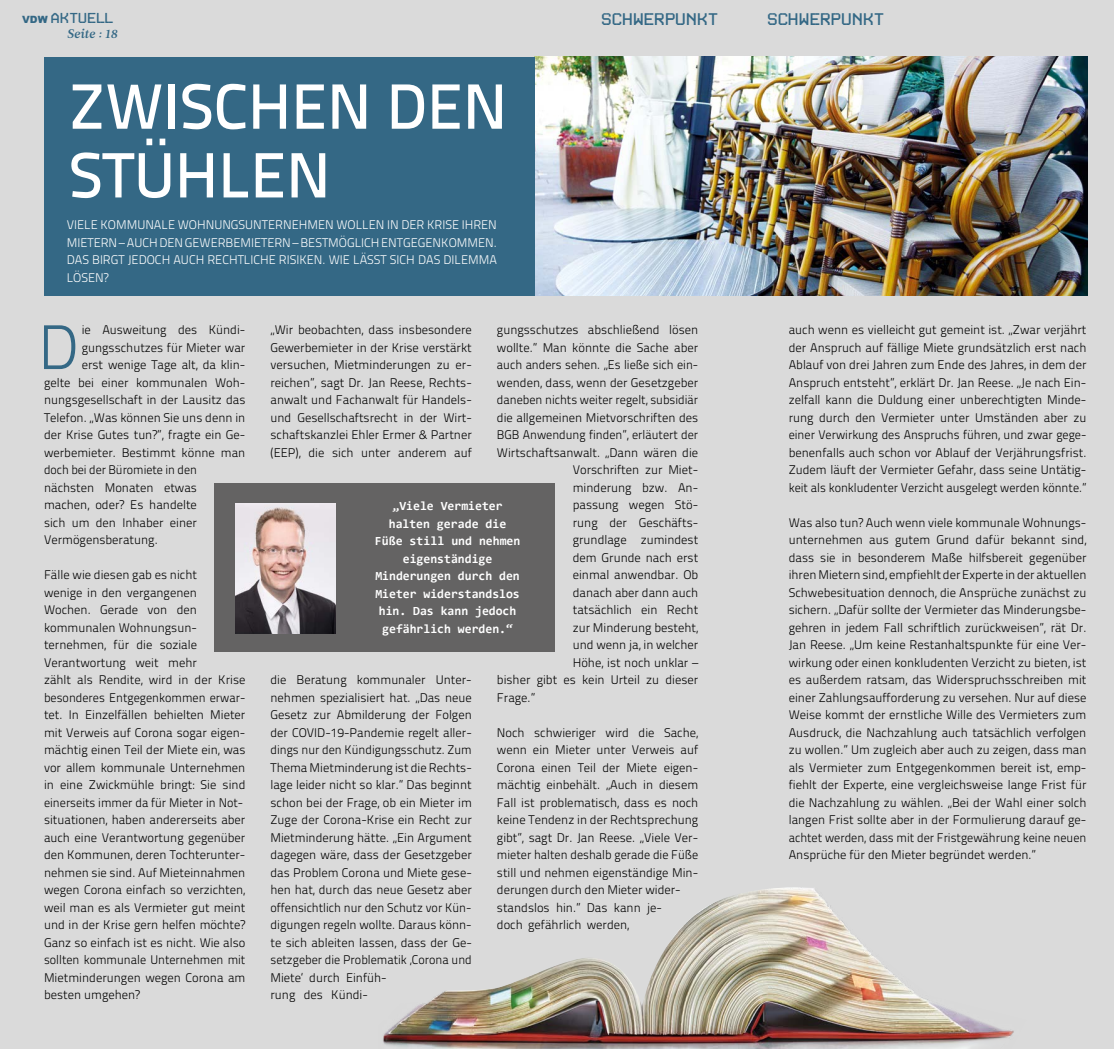
<style>
.page{position:relative;width:1114px;height:1049px;background:#fff}
.page>*{position:absolute;margin:0;border:0;box-sizing:border-box;transform-origin:0 0}
.t1{font:63.75px/68.8px "Titillium Text 22 L 600 wt";color:#fff}
.t2{font:62.75px "Titillium Text 22 L 250 wt";color:#346885}
.t3{font:17.5px "SERIESB";color:#346885}
.t4{font:15px "SERIESB";color:#346885}
.t5{font:12.5px/17.5px "Titillium Text 22 L 250 wt";color:#000}
.t6{font:12.5px/17.5px "Titillium Text 22 L 250 wt";color:#fff;text-align:justify}
.t7{font:700 12.5px/17.5px "Consolas";color:#fff;text-align:center}
.t8{font:12.5px "Titillium Text 22 L 250 wt";color:#000;scale:.96 1}
.t9{font:12.5px "Leitura News Italic 3";color:#346885}
.s1{font-family:"Arial";font-weight:900;font-size:10px}
</style>
<div class="page">
<div style="left:0;top:0;width:1113px;height:1049px;background:#dadada"></div>
<div style="left:215px;top:483px;width:340px;height:168px;background:#646363"></div>
<img style="left:236px;top:503px;width:99px;height:130px">
<img style="left:534px;top:57px;width:553px;height:238px">
<div style="left:44px;top:57px;width:490px;height:238px;background:#346885"></div>
<img style="left:383px;top:887px;width:631px;height:162px">
<p class="t4" style="left:22px;top:11px;width:93px"><span class="s1">VDW</span> AKTUELL</p>
<p class="t9" style="left:67px;top:27px;width:52px">Seite : 18</p>
<h1 class="t1" style="left:69px;top:68px;width:440px">ZWISCHEN DEN<br>STÜHLEN</h1>
<p class="t6" style="left:67px;top:216px;width:431px">VIELE KOMMUNALE WOHNUNGSUNTERNEHMEN WOLLEN IN DER KRISE IHREN MIETERN – AUCH DEN GEWERBEMIETERN – BESTMÖGLICH ENTGEGENKOMMEN.<br>DAS BIRGT JEDOCH AUCH RECHTLICHE RISIKEN. WIE LÄSST SICH DAS DILEMMA LÖSEN?</p>
<h3 class="t3" style="left:602px;top:11px;width:118px">SCHWERPUNKT</h3>
<h3 class="t3" style="left:768px;top:11px;width:118px">SCHWERPUNKT</h3>
<h2 class="t2" style="left:38px;top:301px;width:42px">D</h2>
<p class="t5" style="left:82px;top:320px;width:165px">ie Ausweitung des Kündi-</p>
<p class="t5" style="left:82px;top:338px;width:165px">gungsschutzes für Mieter war</p>
<p class="t5" style="left:82px;top:355px;width:165px">erst wenige Tage alt, da klin-</p>
<p class="t5" style="left:44px;top:373px;width:203px">gelte bei einer kommunalen Woh-</p>
<p class="t5" style="left:44px;top:390px;width:203px">nungsgesellschaft in der Lausitz das</p>
<p class="t5" style="left:44px;top:408px;width:203px">Telefon. „Was können Sie uns denn in</p>
<p class="t5" style="left:44px;top:425px;width:203px">der Krise Gutes tun?”, fragte ein Ge-</p>
<p class="t5" style="left:44px;top:443px;width:203px">werbemieter. Bestimmt könne man</p>
<p class="t8" style="left:44px;top:460px;width:161px">doch bei der Büromiete in den</p>
<p class="t5" style="left:44px;top:478px;width:154px">nächsten Monaten etwas</p>
<p class="t5" style="left:44px;top:495px;width:154px">machen, oder? Es handelte</p>
<p class="t5" style="left:44px;top:513px;width:154px">sich um den Inhaber einer</p>
<p class="t5" style="left:44px;top:530px;width:115px">Vermögensberatung.</p>
<p class="t5" style="left:44px;top:565px;width:203px">Fälle wie diesen gab es nicht<br>wenige in den vergangenen<br>Wochen. Gerade von den kommunalen Wohnungsun&shy;ternehmen, für die soziale<br>Verantwortung weit mehr<br>zählt als Rendite, wird in der Krise besonderes Entgegenkommen erwar&shy;tet. In Einzelfällen behielten Mieter mit Verweis auf Corona sogar eigen&shy;mächtig einen Teil der Miete ein, was vor allem kommunale Unternehmen in eine Zwickmühle bringt: Sie sind einerseits immer da für Mieter in Not&shy;situationen, haben andererseits aber auch eine Verantwortung gegenüber den Kommunen, deren Tochterunter&shy;nehmen sie sind. Auf Mieteinnahmen wegen Corona einfach so verzichten, weil man es als Vermieter gut meint und in der Krise gern helfen möchte?<br>Ganz so einfach ist es nicht. Wie also sollten kommunale Unternehmen mit<br>Mietminderungen wegen Corona am besten umgehen?</p>
<p class="t5" style="left:270px;top:320px;width:203px;text-align:justify">„Wir beobachten, dass insbesondere Gewerbemieter in der Krise verstärkt versuchen, Mietminderungen zu er&shy;reichen”, sagt Dr. Jan Reese, Rechts&shy;anwalt und Fachanwalt für Handels&shy;und Gesellschaftsrecht in der Wirt&shy;schaftskanzlei Ehler Ermer &amp; Partner (EEP), die sich unter anderem auf</p>
<p class="t5" style="left:497px;top:320px;width:203px">gungsschutzes abschließend lösen</p>
<p class="t5" style="left:497px;top:338px;width:203px">wollte.” Man könnte die Sache aber</p>
<p class="t5" style="left:497px;top:355px;width:203px">auch anders sehen. „Es ließe sich ein-</p>
<p class="t5" style="left:497px;top:373px;width:203px">wenden, dass, wenn der Gesetzgeber</p>
<p class="t5" style="left:497px;top:390px;width:203px">daneben nichts weiter regelt, subsidiär</p>
<p class="t5" style="left:497px;top:408px;width:203px">die allgemeinen Mietvorschriften des</p>
<p class="t5" style="left:497px;top:425px;width:203px">BGB Anwendung finden”, erläutert der</p>
<p class="t5" style="left:497px;top:443px;width:203px">Wirtschaftsanwalt. „Dann wären die</p>
<p class="t5" style="left:572px;top:460px;width:127px">Vorschriften zur Miet-</p>
<p class="t5" style="left:572px;top:478px;width:127px">minderung bzw. An-</p>
<p class="t5" style="left:572px;top:495px;width:127px">passung wegen Stö-</p>
<p class="t5" style="left:572px;top:513px;width:127px">rung der Geschäfts-</p>
<p class="t5" style="left:572px;top:530px;width:127px">grundlage zumindest</p>
<p class="t5" style="left:572px;top:548px;width:127px">dem Grunde nach erst</p>
<p class="t5" style="left:572px;top:565px;width:127px">einmal anwendbar. Ob</p>
<p class="t5" style="left:572px;top:583px;width:127px">danach aber dann auch</p>
<p class="t5" style="left:572px;top:600px;width:127px">tatsächlich ein Recht</p>
<p class="t5" style="left:572px;top:618px;width:127px">zur Minderung besteht,</p>
<p class="t5" style="left:572px;top:635px;width:127px">und wenn ja, in welcher</p>
<p class="t5" style="left:572px;top:653px;width:127px">Höhe, ist noch unklar –</p>
<p class="t5" style="left:497px;top:670px;width:203px">bisher gibt es kein Urteil zu dieser</p>
<p class="t5" style="left:497px;top:688px;width:40px">Frage.”</p>
<p class="t5" style="left:497px;top:723px;width:203px">Noch schwieriger wird die Sache, wenn ein Mieter unter Verweis auf Corona einen Teil der Miete eigen&shy;mächtig einbehält. „Auch in diesem Fall ist problematisch, dass es noch keine Tendenz in der Rechtsprechung gibt”, sagt Dr. Jan Reese. „Viele Ver&shy;mieter halten deshalb gerade die Füße still und nehmen eigenständige Min&shy;derungen durch den Mieter wider&shy;standslos hin.” Das kann je-<br>doch gefährlich werden,</p>
<p class="t7" style="left:375px;top:497px;width:147px">„Viele Vermieter halten gerade die<br>Füße still und nehmen eigenständige<br>Minderungen durch den<br>Mieter widerstandslos hin. Das kann jedoch gefährlich werden.“</p>
<p class="t5" style="left:270px;top:670px;width:203px">die Beratung kommunaler Unter&shy;nehmen spezialisiert hat. „Das neue Gesetz zur Abmilderung der Folgen der COVID-19-Pandemie regelt aller&shy;dings nur den Kündigungsschutz. Zum Thema Mietminderung ist die Rechts&shy;lage leider nicht so klar.” Das beginnt schon bei der Frage, ob ein Mieter im Zuge der Corona-Krise ein Recht zur Mietminderung hätte. „Ein Argument dagegen wäre, dass der Gesetzgeber das Problem Corona und Miete gese&shy;hen hat, durch das neue Gesetz aber offensichtlich nur den Schutz vor Kün&shy;digungen regeln wollte. Daraus könn&shy;te sich ableiten lassen, dass der Ge&shy;setzgeber die Problematik ‚Corona und Miete‘ durch Einfüh-<br>rung des Kündi-</p>
<p class="t5" style="left:788px;top:320px;width:299px;text-align:justify">auch wenn es vielleicht gut gemeint ist. „Zwar verjährt der Anspruch auf fällige Miete grundsätzlich erst nach Ablauf von drei Jahren zum Ende des Jahres, in dem der Anspruch entsteht”, erklärt Dr. Jan Reese. „Je nach Ein&shy;zelfall kann die Duldung einer unberechtigten Minde&shy;rung durch den Vermieter unter Umständen aber zu einer Verwirkung des Anspruchs führen, und zwar gege&shy;benenfalls auch schon vor Ablauf der Verjährungsfrist.<br>Zudem läuft der Vermieter Gefahr, dass seine Untätig&shy;keit als konkludenter Verzicht ausgelegt werden könnte.”</p>
<p class="t5" style="left:788px;top:513px;width:299px;text-align:justify">Was also tun? Auch wenn viele kommunale Wohnungs&shy;unternehmen aus gutem Grund dafür bekannt sind, dass sie in besonderem Maße hilfsbereit gegenüber ihren Mietern sind, empfiehlt der Experte in der aktuellen Schwebesituation dennoch, die Ansprüche zunächst zu sichern. „Dafür sollte der Vermieter das Minderungsbe&shy;gehren in jedem Fall schriftlich zurückweisen”, rät Dr.<br>Jan Reese. „Um keine Restanhaltspunkte für eine Ver&shy;wirkung oder einen konkludenten Verzicht zu bieten, ist es außerdem ratsam, das Widerspruchsschreiben mit einer Zahlungsaufforderung zu versehen. Nur auf diese Weise kommt der ernstliche Wille des Vermieters zum Ausdruck, die Nachzahlung auch tatsächlich verfolgen zu wollen.” Um zugleich aber auch zu zeigen, dass man als Vermieter zum Entgegenkommen bereit ist, emp&shy;fiehlt der Experte, eine vergleichsweise lange Frist für die Nachzahlung zu wählen. „Bei der Wahl einer solch langen Frist sollte aber in der Formulierung darauf ge&shy;achtet werden, dass mit der Fristgewährung keine neuen Ansprüche für den Mieter begründet werden.”</p>
</div>
